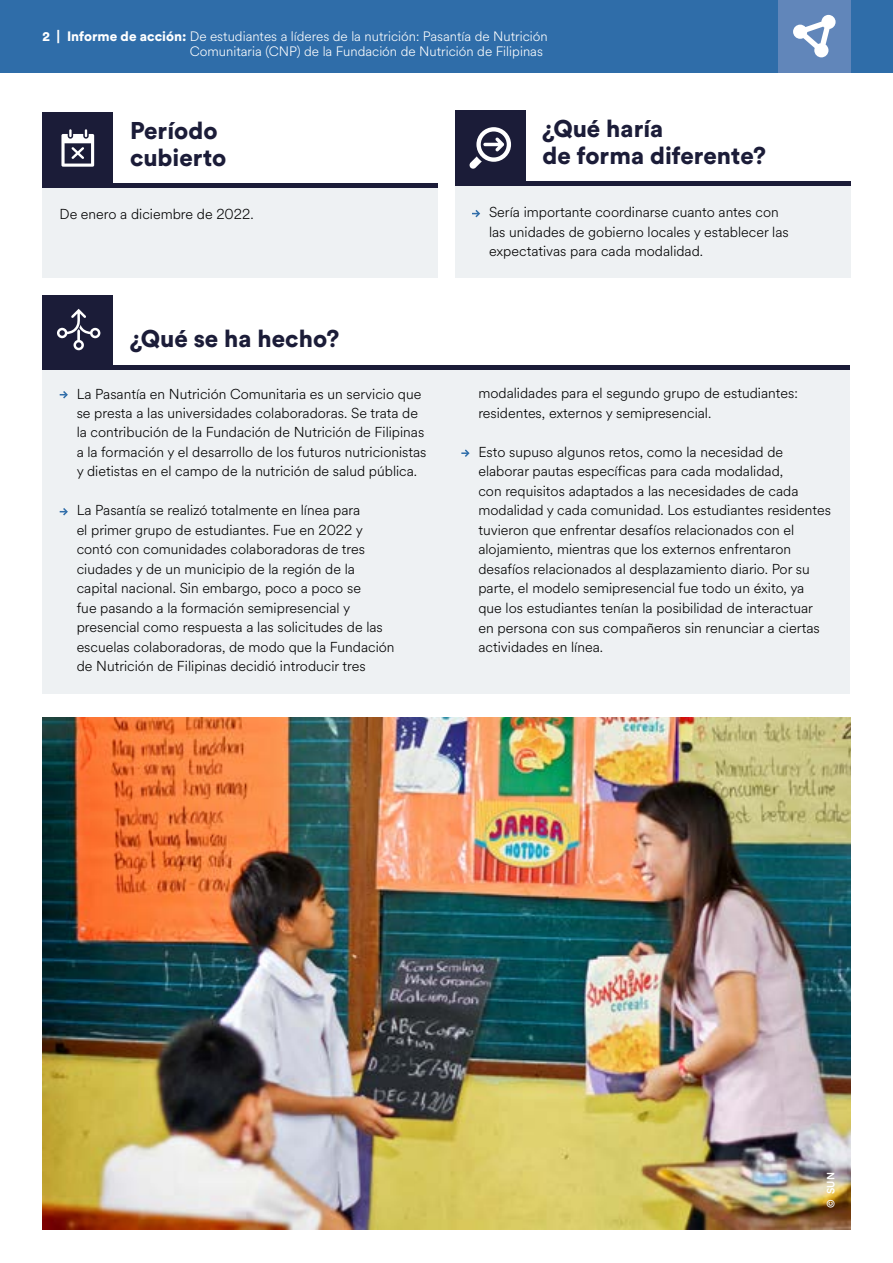
<style>
.page{position:relative;width:893px;height:1263px;background:#fff}
.page>*{position:absolute;margin:0;border:0;box-sizing:border-box;transform-origin:0 0}
.t1{font:900 24px/27px "Circular Std";color:#1b1c38}
.t2{font:300 14.4px "Circular Spotify Text";color:#000}
.t3{font:300 14.25px/19.5px "Circular Spotify Text";color:#000}
.t4{font:300 13.5px/15px "Circular Spotify Text";color:#fff}
.t5{font:500 10.5px "Circular Std";color:#fff}
.s1{font-family:"Circular Std";font-weight:900}
</style>
<div class="page">
<div style="left:43px;top:367px;width:807px;height:327px;background:#eef1f3"></div>
<svg style="left:60px;top:391px;width:8px;height:8px"></svg>
<svg style="left:60px;top:508px;width:8px;height:8px"></svg>
<svg style="left:461px;top:449px;width:9px;height:8px"></svg>
<hr style="left:43px;top:366px;width:807px;height:4px;background:#1b1c38">
<div style="left:43px;top:295px;width:70px;height:71px;background:#1b1c38"></div>
<svg style="left:57px;top:309px;width:43px;height:41px"></svg>
<div style="left:0;top:0;width:893px;height:72px;background:#2f6da9"></div>
<div style="left:778px;top:0;width:72px;height:72px;background:#6186ba"></div>
<svg style="left:793px;top:15px;width:43px;height:42px"></svg>
<div style="left:455px;top:185px;width:395px;height:93px;background:#eef1f3"></div>
<svg style="left:472px;top:210px;width:9px;height:8px"></svg>
<hr style="left:455px;top:181px;width:395px;height:4px;background:#1b1c38">
<div style="left:455px;top:111px;width:71px;height:70px;background:#1b1c38"></div>
<svg style="left:469px;top:127px;width:42px;height:42px"></svg>
<div style="left:43px;top:188px;width:395px;height:90px;background:#eef1f3"></div>
<div style="left:43px;top:183px;width:395px;height:5px;background:#1b1c38"></div>
<div style="left:43px;top:113px;width:70px;height:70px;background:#1b1c38"></div>
<svg style="left:61px;top:129px;width:33px;height:38px"></svg>
<img style="left:43px;top:717px;width:807px;height:513px">
<p class="t4" style="left:190px;top:29px;width:359px;text-indent:-147px"><span class="s1">2 | Informe de acción:</span> De estudiantes a líderes de la nutrición: Pasantía de Nutrición<br>Comunitaria (CNP) de la Fundación de Nutrición de Filipinas</p>
<h1 class="t1" style="left:130px;top:117px;width:98px">Período cubierto</h1>
<p class="t3" style="left:60px;top:205px;width:196px">De enero a diciembre de 2022.</p>
<h1 class="t1" style="left:130px;top:324px;width:211px">¿Qué se ha hecho?</h1>
<p class="t3" style="left:77px;top:384px;width:351px">La Pasantía en Nutrición Comunitaria es un servicio que se presta a las universidades colaboradoras. Se trata de la contribución de la Fundación de Nutrición de Filipinas a la formación y el desarrollo de los futuros nutricionistas y dietistas en el campo de la nutrición de salud pública.</p>
<p class="t3" style="left:77px;top:501px;width:319px">La Pasantía se realizó totalmente en línea para<br>el primer grupo de estudiantes. Fue en 2022 y contó con comunidades colaboradoras de tres ciudades y de un municipio de la región de la capital nacional. Sin embargo, poco a poco se<br>fue pasando a la formación semipresencial y presencial como respuesta a las solicitudes de las escuelas colaboradoras, de modo que la Fundación de Nutrición de Filipinas decidió introducir tres</p>
<h1 class="t1" style="left:543px;top:115px;width:225px">¿Qué haría<br>de forma diferente?</h1>
<p class="t3" style="left:489px;top:203px;width:301px">Sería importante coordinarse cuanto antes con las unidades de gobierno locales y establecer las expectativas para cada modalidad.</p>
<p class="t3" style="left:478px;top:384px;width:321px">modalidades para el segundo grupo de estudiantes: residentes, externos y semipresencial.</p>
<p class="t3" style="left:478px;top:443px;width:354px">Esto supuso algunos retos, como la necesidad de elaborar pautas específicas para cada modalidad,<br>con requisitos adaptados a las necesidades de cada modalidad y cada comunidad. Los estudiantes residentes tuvieron que enfrentar desafíos relacionados con el alojamiento, mientras que los externos enfrentaron desafíos relacionados al desplazamiento diario. Por su parte, el modelo semipresencial fue todo un éxito, ya que los estudiantes tenían la posibilidad de interactuar</p>
<p class="t2" style="left:478px;top:618px;width:343px">en persona con sus compañeros sin renunciar a ciertas</p>
<p class="t3" style="left:478px;top:638px;width:126px">actividades en línea.</p>
<p class="t5" style="left:824px;top:1208px;width:37px;rotate:-90deg">© SUN</p>
</div>
